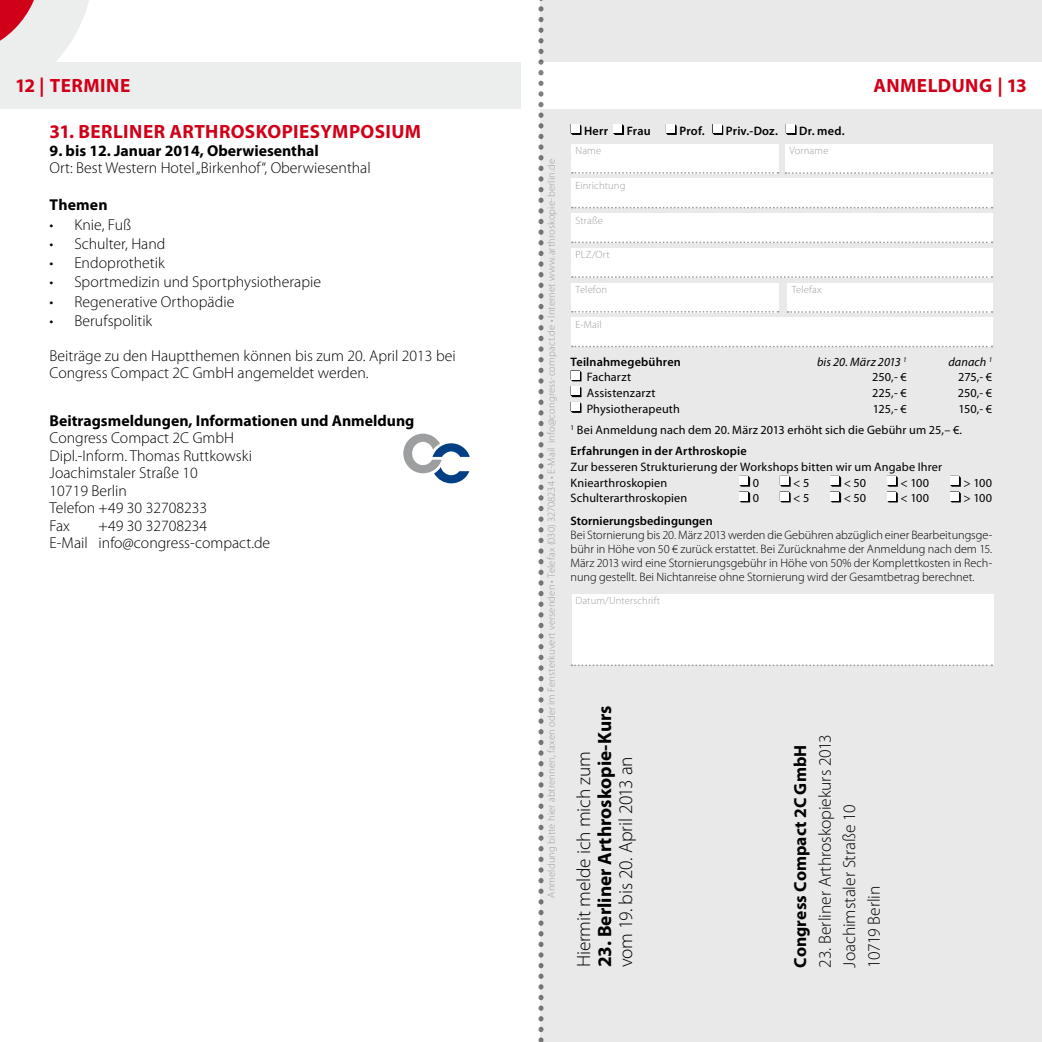
<style>
.page{position:relative;width:1042px;height:1042px;background:#fff}
.page>*{position:absolute;margin:0;border:0;box-sizing:border-box;transform-origin:0 0}
.t1{font:700 19.25px "Myriad Pro";letter-spacing:.02em;color:#d10019}
.t2{font:300 19.25px "Myriad Pro";letter-spacing:-.01em;color:#000}
.t3{font:700 19.25px "Myriad Pro";color:#000}
.t4{font:300 17.5px/24.5px "Myriad Pro";letter-spacing:-.005em;color:#000}
.t5{font:700 17.5px "Myriad Pro";letter-spacing:.005em;color:#000}
.t6{font:300 15.75px/17.5px "Myriad Pro";color:#000}
.t7{font:700 15.75px "Myriad Pro";color:#000}
.t8{font:12.25px/21.2px "Myriad Pro";letter-spacing:.01em;color:#000}
.t9{font:300 12.25px/14px "Myriad Pro";color:#000;text-align:justify}
.t10{font:600 12.25px "Myriad Pro";letter-spacing:.01em;color:#000}
.t11{font:italic 12.25px "Myriad Pro";letter-spacing:.01em;color:#000}
.t12{font:300 10.5px "Myriad Pro";letter-spacing:.015em;color:#9c9e9f}
.s1{font-weight:600}
</style>
<div class="page">
<div style="left:541px;top:0;width:501px;height:1042px;background:#e9e9ea"></div>
<div style="left:540px;top:62px;width:502px;height:46px;background:#fff"></div>
<div style="left:0;top:62px;width:521px;height:46px;background:#eceded"></div>
<svg style="left:0;top:0;width:89px;height:62px"></svg>
<svg style="left:403px;top:434px;width:67px;height:49px"></svg>
<svg style="left:538px;top:0;width:5px;height:1042px"></svg>
<div style="left:572px;top:594px;width:422px;height:70px;background:#fff"></div>
<svg style="left:570px;top:370px;width:11px;height:43px"></svg>
<div style="left:571px;top:402px;width:8px;height:9px;background:#fff"></div>
<svg style="left:739px;top:476px;width:11px;height:26px"></svg>
<div style="left:740px;top:492px;width:8px;height:8px;background:#fff"></div>
<svg style="left:780px;top:476px;width:10px;height:26px"></svg>
<div style="left:780px;top:492px;width:8px;height:8px;background:#fff"></div>
<svg style="left:830px;top:476px;width:11px;height:26px"></svg>
<div style="left:831px;top:492px;width:8px;height:8px;background:#fff"></div>
<svg style="left:887px;top:476px;width:11px;height:26px"></svg>
<div style="left:887px;top:492px;width:9px;height:8px;background:#fff"></div>
<svg style="left:950px;top:476px;width:11px;height:26px"></svg>
<div style="left:950px;top:492px;width:9px;height:8px;background:#fff"></div>
<div style="left:571px;top:144px;width:207px;height:30px;background:#fff"></div>
<div style="left:571px;top:248px;width:421px;height:30px;background:#fff"></div>
<div style="left:571px;top:213px;width:421px;height:30px;background:#fff"></div>
<div style="left:571px;top:179px;width:421px;height:29px;background:#fff"></div>
<div style="left:784px;top:144px;width:208px;height:30px;background:#fff"></div>
<div style="left:787px;top:283px;width:205px;height:30px;background:#fff"></div>
<div style="left:571px;top:283px;width:207px;height:30px;background:#fff"></div>
<div style="left:571px;top:317px;width:421px;height:30px;background:#fff"></div>
<svg style="left:572px;top:172px;width:206px;height:2px"></svg>
<svg style="left:572px;top:207px;width:420px;height:1px"></svg>
<svg style="left:572px;top:241px;width:420px;height:2px"></svg>
<svg style="left:572px;top:276px;width:420px;height:2px"></svg>
<svg style="left:572px;top:311px;width:206px;height:2px"></svg>
<svg style="left:572px;top:346px;width:420px;height:1px"></svg>
<svg style="left:787px;top:311px;width:205px;height:2px"></svg>
<svg style="left:785px;top:172px;width:207px;height:2px"></svg>
<svg style="left:571px;top:664px;width:421px;height:2px"></svg>
<svg style="left:570px;top:124px;width:11px;height:11px"></svg>
<div style="left:571px;top:125px;width:8px;height:8px;background:#fff"></div>
<svg style="left:613px;top:124px;width:11px;height:11px"></svg>
<div style="left:613px;top:125px;width:9px;height:8px;background:#fff"></div>
<svg style="left:666px;top:124px;width:11px;height:11px"></svg>
<div style="left:666px;top:125px;width:9px;height:8px;background:#fff"></div>
<svg style="left:712px;top:124px;width:11px;height:11px"></svg>
<div style="left:713px;top:125px;width:8px;height:8px;background:#fff"></div>
<svg style="left:786px;top:124px;width:10px;height:11px"></svg>
<div style="left:786px;top:125px;width:8px;height:8px;background:#fff"></div>
<p class="t1" style="left:15px;top:73px;width:115px">12 | Termine</p>
<p class="t1" style="left:997px;top:73px;width:31px">| 13</p>
<p class="t1" style="left:50px;top:119px;width:243px">31. Berliner Arthroskopies</p>
<p class="t1" style="left:320px;top:119px;width:100px">ymposi um</p>
<p class="t7" style="left:50px;top:140px;width:271px">9. bis 12. Januar 2014, Oberwiesenthal</p>
<p class="t6" style="left:50px;top:159px;width:323px">Ort: Best Western Hotel „Birkenhof“, Oberwiesenthal</p>
<p class="t7" style="left:50px;top:195px;width:60px">Themen</p>
<p class="t6" style="left:50px;top:215px;width:83px">• Knie, Fuß</p>
<p class="t6" style="left:50px;top:235px;width:117px">• Schulter, Hand</p>
<p class="t6" style="left:50px;top:254px;width:117px">• Endoprothetik</p>
<p class="t6" style="left:50px;top:273px;width:273px">• Sportmedizin und Sportphysiotherapie</p>
<p class="t6" style="left:50px;top:292px;width:186px">• Regenerative Orthopädie</p>
<p class="t6" style="left:50px;top:312px;width:104px">• Berufspolitik</p>
<p class="t6" style="left:50px;top:347px;width:408px">Beiträge zu den Hauptthemen können bis zum 20. April 2013 bei<br>Congress Compact 2C GmbH angemeldet werden.</p>
<p class="t7" style="left:50px;top:410px;width:366px">Beitragsmeldungen, Informationen und Anmeldung</p>
<p class="t6" style="left:50px;top:429px;width:204px">Congress Compact 2C GmbH<br>Dipl.-Inform. Thomas Ruttkowski<br>Joachimstaler Straße 10<br>10719 Berlin<br>Telefon +49 30 32708233<br>Fax</p>
<p class="t1" style="left:873px;top:73px;width:68px">ANMELDUNG</p>
<p class="t10" style="left:584px;top:123px;width:25px">Herr</p>
<p class="t10" style="left:627px;top:123px;width:25px">Frau</p>
<p class="t10" style="left:679px;top:123px;width:27px">Prof.</p>
<p class="t10" style="left:726px;top:123px;width:54px">Priv.-Doz.</p>
<p class="t10" style="left:799px;top:123px;width:47px">Dr. med.</p>
<p class="t12" style="left:789px;top:144px;width:40px">Vorname</p>
<p class="t12" style="left:575px;top:144px;width:27px">Name</p>
<p class="t12" style="left:545px;top:897px;width:740px;rotate:-90deg">Anmeldung bitte hier abtrennen, faxen oder im Fensterkuvert versenden • Telefax (030) 32708234 • E-Mail info@congress-compact.de • Internet www.arthroskopie-berlin.de</p>
<p class="t12" style="left:575px;top:179px;width:51px">Einrichtung</p>
<p class="t12" style="left:575px;top:214px;width:29px">Straße</p>
<p class="t12" style="left:575px;top:249px;width:36px">PLZ/Ort</p>
<p class="t12" style="left:575px;top:283px;width:33px">Telefon</p>
<p class="t12" style="left:792px;top:283px;width:31px">Telefax</p>
<p class="t12" style="left:575px;top:318px;width:28px">E-Mail</p>
<p class="t10" style="left:570px;top:354px;width:112px">Teilnahmegebühren</p>
<p class="t11" style="left:817px;top:354px;width:91px">bis 20. März 2013 <sup>1</sup></p>
<p class="t11" style="left:948px;top:354px;width:45px">danach <sup>1</sup></p>
<p class="t8" style="left:587px;top:366px;width:46px">Facharzt</p>
<p class="t8" style="left:872px;top:366px;width:36px">250,- €</p>
<p class="t8" style="left:958px;top:366px;width:35px">275,- €</p>
<p class="t8" style="left:587px;top:382px;width:70px">Assistenzarzt</p>
<p class="t8" style="left:872px;top:382px;width:36px">225,- €</p>
<p class="t8" style="left:957px;top:382px;width:36px">250,- €</p>
<p class="t8" style="left:587px;top:398px;width:95px">Physiotherapeuth</p>
<p class="t8" style="left:873px;top:398px;width:35px">125,- €</p>
<p class="t8" style="left:570px;top:398px;width:423px;text-indent:388px">150,- €<br><sup>1</sup> Bei Anmeldung nach dem 20. März 2013 erhöht sich die Gebühr um 25,– €.<br><span class="s1">Erfahrungen in der Arthroskopie</span></p>
<p class="t8" style="left:570px;top:459px;width:373px;line-height:15.8px">Zur besseren Strukturierung der Workshops bitten wir um Angabe Ihrer<br>Kniearthroskopien</p>
<p class="t8" style="left:753px;top:472px;width:8px">0</p>
<p class="t8" style="left:793px;top:472px;width:18px">&lt; 5</p>
<p class="t8" style="left:843px;top:472px;width:24px">&lt; 50</p>
<p class="t8" style="left:900px;top:472px;width:30px">&lt; 100</p>
<p class="t8" style="left:963px;top:472px;width:30px">&gt; 100</p>
<p class="t8" style="left:570px;top:487px;width:118px">Schulterarthroskopien</p>
<p class="t8" style="left:753px;top:487px;width:8px">0</p>
<p class="t8" style="left:793px;top:487px;width:18px">&lt; 5</p>
<p class="t8" style="left:843px;top:487px;width:24px">&lt; 50</p>
<p class="t8" style="left:900px;top:487px;width:30px">&lt; 100</p>
<p class="t8" style="left:963px;top:487px;width:30px">&gt; 100</p>
<p class="t10" style="left:570px;top:513px;width:144px">Stornierungsbedingungen</p>
<p class="t9" style="left:570px;top:528px;width:423px">Bei Stornierung bis 20. März 2013 werden die Gebühren abzüglich einer Bearbeitungsge&shy;bühr in Höhe von 50 € zurück erstattet. Bei Zurücknahme der Anmeldung nach dem 15.<br>März 2013 wird eine Stornierungsgebühr in Höhe von 50% der Komplettkosten in Rech&shy;nung gestellt. Bei Nichtanreise ohne Stornierung wird der Gesamtbetrag berechnet.</p>
<p class="t6" style="left:50px;top:516px;width:222px;text-indent:49px">+49 30 32708234<br>E-Mail info@congress-compact.de</p>
<p class="t12" style="left:575px;top:594px;width:86px">Datum/Unterschrift</p>
<p class="t3" style="left:592px;top:967px;width:263px;rotate:-90deg">23. Berliner Arthroskopie-Kurs</p>
<p class="t5" style="left:789px;top:967px;width:224px;rotate:-90deg">Congress Compact 2C GmbH</p>
<p class="t4" style="left:812px;top:967px;width:235px;rotate:-90deg">23. Berliner Arthroskopiekurs 2013<br>Joachimstaler Straße 10<br>10719 Berlin</p>
<p class="t2" style="left:572px;top:967px;width:217px;rotate:-90deg">Hiermit melde ich mich zum</p>
<p class="t2" style="left:614px;top:967px;width:212px;rotate:-90deg">vom 19. bis 20. April 2013 an</p>
</div>
